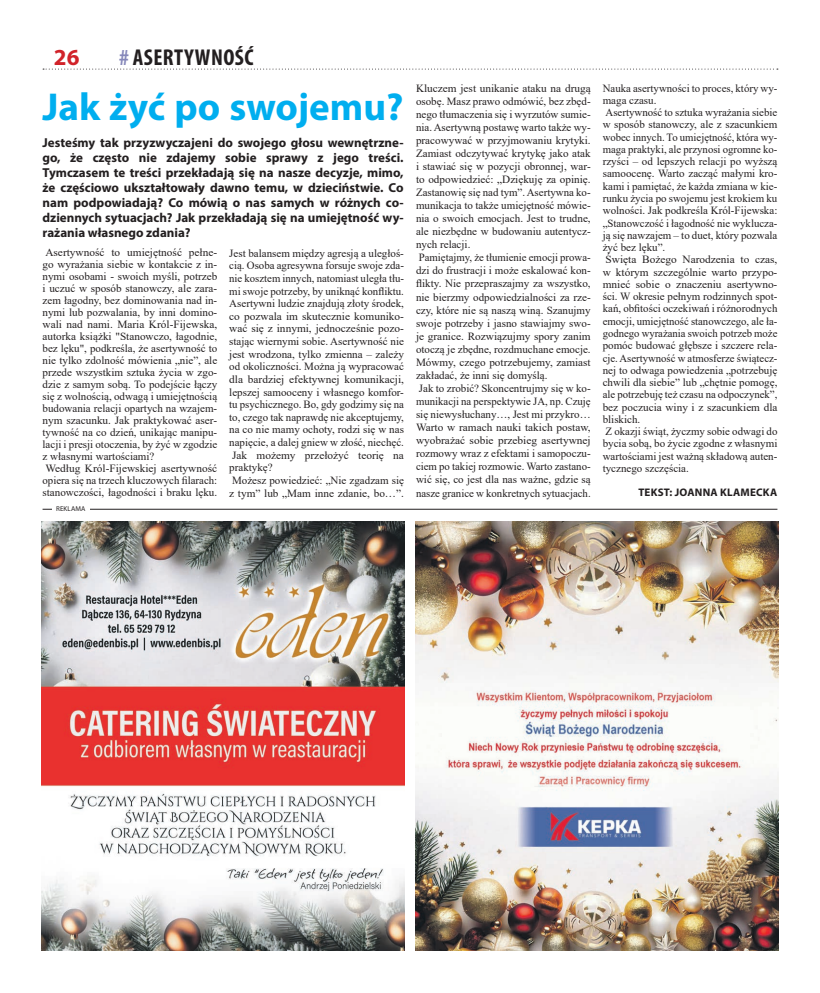
<style>
.page{position:relative;width:820px;height:993px;background:#fff}
.page>*{position:absolute;margin:0;border:0;box-sizing:border-box;transform-origin:0 0}
.Tytuł{font:700 39px "Myriad Pro";color:#00aeef}
.Pagina{font:700 condensed 23px "Myriad Pro";letter-spacing:.02em;color:#231f20}
.t1{font:700 23px "Myriad Pro";color:#d1232a}
.Lead{font:700 13px/15px "Myriad Pro";color:#231f20;text-align:justify}
.Zwykły_tekst{font:11px/13.1px "Times New Roman";color:#231f20;text-align:justify}
.Podpis_autora{font:700 11px "Myriad Pro";letter-spacing:.02em;color:#231f20}
.Reklama_lub_autor_zdjęcia{font:7px "Myriad Pro";letter-spacing:.02em;color:#231f20}
.s1{color:#8688ba}
</style>
<div class="page">
<svg style="left:43px;top:69px;width:734px;height:1px"></svg>
<img style="left:415px;top:521px;width:363px;height:429px">
<img style="left:41px;top:521px;width:363px;height:429px">
<hr style="left:43px;top:509px;width:734px;height:1px;background:#231f20">
<div style="left:52px;top:505px;width:38px;height:7px;background:#fff"></div>
<h2 class="t1" style="left:54px;top:42px;width:27px">26</h2>
<p class="Pagina" style="left:119px;top:43px;width:136px"><span class="s1">#</span> ASERTYWNOŚĆ</p>
<p class="Tytuł" style="left:43px;top:82px;width:362px">Jak żyć po swojemu?</p>
<p class="Lead" style="left:43px;top:134px;width:362px">Jesteśmy tak przyzwyczajeni do swojego głosu wewnętrzne&shy;go, że często nie zdajemy sobie sprawy z jego treści.<br>Tymczasem te treści przekładają się na nasze decyzje, mimo, że częściowo ukształtowały dawno temu, w dzieciństwie. Co nam podpowiadają? Co mówią o nas samych w różnych co&shy;dziennych sytuacjach? Jak przekładają się na umiejętność wy&shy;rażania własnego zdania?</p>
<p class="Zwykły_tekst" style="left:43px;top:246px;width:176px;line-height:12px">Asertywność to umiejętność pełne&shy;go wyrażania siebie w kontakcie z in&shy;nymi osobami - swoich myśli, potrzeb i uczuć w sposób stanowczy, ale zara&shy;zem łagodny, bez dominowania nad in&shy;nymi lub pozwalania, by inni domino&shy;wali nad nami. Maria Król-Fijewska, autorka książki "Stanowczo, łagodnie, bez lęku", podkreśla, że asertywność to nie tylko zdolność mówienia „nie”, ale przede wszystkim sztuka życia w zgo&shy;dzie z samym sobą. To podejście łączy się z wolnością, odwagą i umiejętnością budowania relacji opartych na wzajem&shy;nym szacunku. Jak praktykować aser&shy;tywność na co dzień, unikając manipu&shy;lacji i presji otoczenia, by żyć w zgodzie z własnymi wartościami?</p>
<p class="Zwykły_tekst" style="left:43px;top:462px;width:176px;line-height:12px">Według Król-Fijewskiej asertywność opiera się na trzech kluczowych filarach: stanowczości, łagodności i braku lęku.</p>
<p class="Reklama_lub_autor_zdjęcia" style="left:56px;top:504px;width:31px">REKLAMA</p>
<p class="Zwykły_tekst" style="left:229px;top:246px;width:176px;line-height:12.6px">Jest balansem między agresją a uległoś&shy;cią. Osoba agresywna forsuje swoje zda&shy;nie kosztem innych, natomiast uległa tłu&shy;mi swoje potrzeby, by uniknąć konfliktu.<br>Asertywni ludzie znajdują złoty środek, co pozwala im skutecznie komuniko&shy;wać się z innymi, jednocześnie pozo&shy;stając wiernymi sobie. Asertywność nie jest wrodzona, tylko zmienna – zależy od okoliczności. Można ją wypracować dla bardziej efektywnej komunikacji, lepszej samooceny i własnego komfor&shy;tu psychicznego. Bo, gdy godzimy się na to, czego tak naprawdę nie akceptujemy, na co nie mamy ochoty, rodzi się w nas napięcie, a dalej gniew w złość, niechęć.</p>
<p class="Zwykły_tekst" style="left:229px;top:448px;width:176px;line-height:12.6px">Jak możemy przełożyć teorię na praktykę?</p>
<p class="Zwykły_tekst" style="left:229px;top:473px;width:176px;line-height:12.6px">Możesz powiedzieć: „Nie zgadzam się z tym” lub „Mam inne zdanie, bo…”.</p>
<p class="Zwykły_tekst" style="left:416px;top:81px;width:176px">Kluczem jest unikanie ataku na drugą osobę. Masz prawo odmówić, bez zbęd&shy;nego tłumaczenia się i wyrzutów sumie&shy;nia. Asertywną postawę warto także wy&shy;pracowywać w przyjmowaniu krytyki.<br>Zamiast odczytywać krytykę jako atak i stawiać się w pozycji obronnej, war&shy;to odpowiedzieć: „Dziękuję za opinię.<br>Zastanowię się nad tym”. Asertywna ko&shy;munikacja to także umiejętność mówie&shy;nia o swoich emocjach. Jest to trudne, ale niezbędne w budowaniu autentycz&shy;nych relacji.</p>
<p class="Zwykły_tekst" style="left:416px;top:251px;width:176px">Pamiętajmy, że tłumienie emocji prowa&shy;dzi do frustracji i może eskalować kon&shy;flikty. Nie przepraszajmy za wszystko, nie bierzmy odpowiedzialności za rze&shy;czy, które nie są naszą winą. Szanujmy swoje potrzeby i jasno stawiajmy swo&shy;je granice. Rozwiązujmy spory zanim otoczą je zbędne, rozdmuchane emocje.<br>Mówmy, czego potrzebujemy, zamiast zakładać, że inni się domyślą.</p>
<p class="Zwykły_tekst" style="left:416px;top:381px;width:176px">Jak to zrobić? Skoncentrujmy się w ko&shy;munikacji na perspektywie JA, np. Czuję się niewysłuchany…, Jest mi przykro… Warto w ramach nauki takich postaw, wyobrażać sobie przebieg asertywnej rozmowy wraz z efektami i samopoczu&shy;ciem po takiej rozmowie. Warto zastano&shy;wić się, co jest dla nas ważne, gdzie są nasze granice w konkretnych sytuacjach.</p>
<p class="Zwykły_tekst" style="left:602px;top:81px;width:176px;line-height:12.3px">Nauka asertywności to proces, który wy&shy;maga czasu.</p>
<p class="Zwykły_tekst" style="left:602px;top:106px;width:176px;line-height:12.3px">Asertywność to sztuka wyrażania siebie w sposób stanowczy, ale z szacunkiem wobec innych. To umiejętność, która wy&shy;maga praktyki, ale przynosi ogromne ko&shy;rzyści – od lepszych relacji po wyższą samoocenę. Warto zacząć małymi kro&shy;kami i pamiętać, że każda zmiana w kie&shy;runku życia po swojemu jest krokiem ku wolności. Jak podkreśla Król-Fijewska: „Stanowczość i łagodność nie wyklucza&shy;ją się nawzajem – to duet, który pozwala żyć bez lęku”.</p>
<p class="Zwykły_tekst" style="left:602px;top:253px;width:176px;line-height:12.3px">Święta Bożego Narodzenia to czas, w którym szczególnie warto przypo&shy;mnieć sobie o znaczeniu asertywno&shy;ści. W okresie pełnym rodzinnych spot&shy;kań, obfitości oczekiwań i różnorodnych emocji, umiejętność stanowczego, ale ła&shy;godnego wyrażania swoich potrzeb może pomóc budować głębsze i szczere rela&shy;cje. Asertywność w atmosferze świątecz&shy;nej to odwaga powiedzenia „potrzebuję chwili dla siebie” lub „chętnie pomogę, ale potrzebuję też czasu na odpoczynek”, bez poczucia winy i z szacunkiem dla bliskich.</p>
<p class="Zwykły_tekst" style="left:602px;top:425px;width:176px;line-height:12.3px">Z okazji świąt, życzmy sobie odwagi do bycia sobą, bo życie zgodne z własnymi wartościami jest ważną składową auten&shy;tycznego szczęścia.</p>
<p class="Podpis_autora" style="left:638px;top:485px;width:140px">TEKST: JOANNA KLAMECKA</p>
</div>
